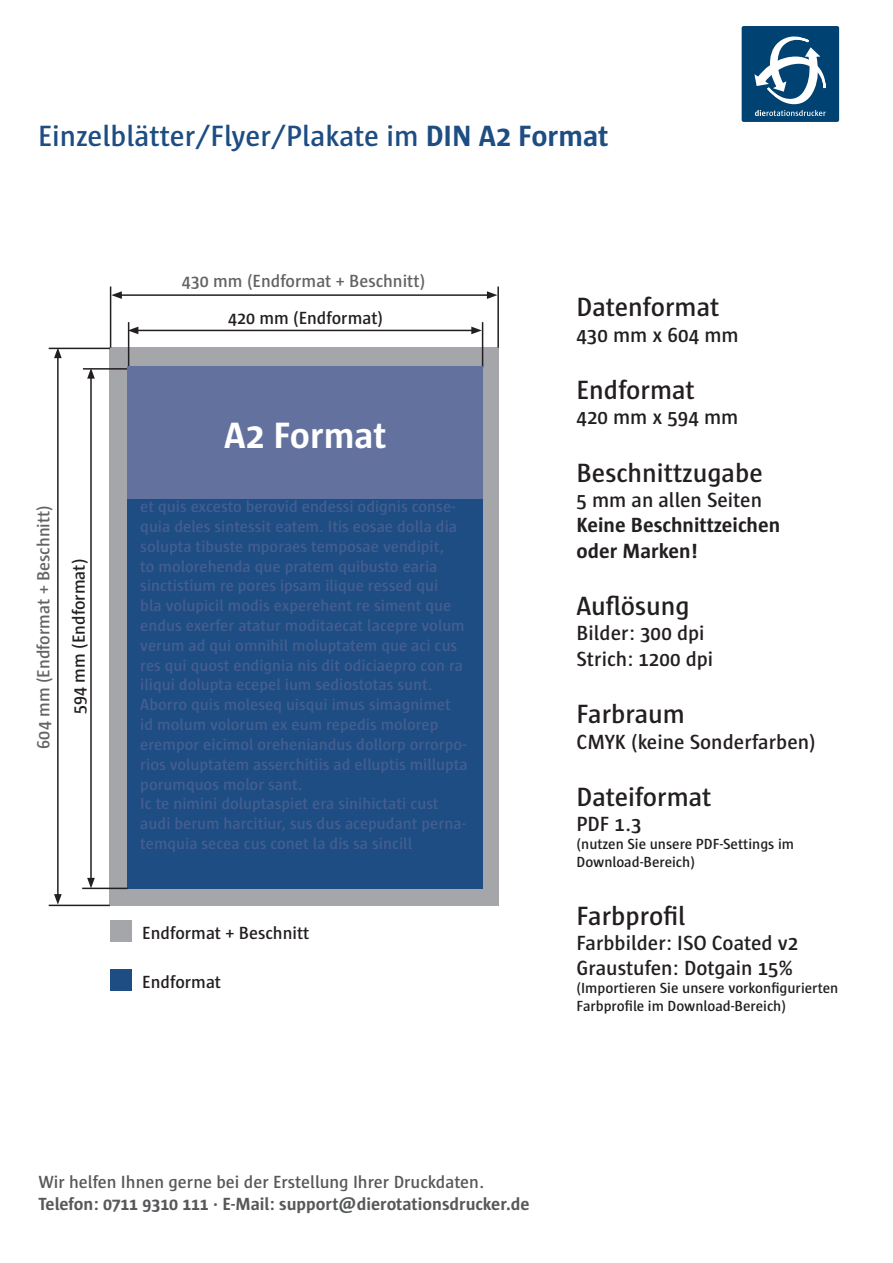
<style>
.page{position:relative;width:893px;height:1263px;background:#fff}
.page>*{position:absolute;margin:0;border:0;box-sizing:border-box;transform-origin:0 0}
.t1{font:700 37.5px "Sun";color:#fff}
.t2{font:600 30px "Sun";color:#1d4d83}
.t3{font:600 27px "Sun";color:#231f20}
.t4{font:600 21px/25.2px "Sun";color:#231f20}
.t5{font:700 21px/25.2px "Sun";color:#231f20}
.t6{font:600 18px "Sun";color:#231f20}
.t7{font:700 18px "Sun";color:#57585a}
.t8{font:600 18px "Sun";color:#636366}
.t9{font:600 18px "Sun";color:#57585a}
.t10{font:600 16.5px/19.8px "Sun";color:#455e91}
.t11{font:600 15px/18px "Sun";color:#231f20}
.s1{font-weight:700}
</style>
<div class="page">
<div style="left:742px;top:26px;width:97px;height:96px;background:#004272;border-radius:2px"></div>
<svg style="left:754px;top:36px;width:72px;height:69px"></svg>
<img style="left:755px;top:110px;width:70px;height:6px">
<div style="left:110px;top:348px;width:389px;height:558px;background:#a5a6aa"></div>
<div style="left:128px;top:367px;width:355px;height:522px;background:#1d4d83"></div>
<hr style="left:128px;top:322px;width:1px;height:45px;background:#231f20">
<hr style="left:482px;top:322px;width:1px;height:45px;background:#231f20">
<hr style="left:497px;top:286px;width:2px;height:62px;background:#231f20">
<hr style="left:110px;top:286px;width:1px;height:62px;background:#231f20">
<hr style="left:136px;top:330px;width:338px;height:1px;background:#231f20">
<svg style="left:129px;top:327px;width:9px;height:7px"></svg>
<svg style="left:471px;top:327px;width:11px;height:7px"></svg>
<hr style="left:120px;top:294px;width:369px;height:2px;background:#231f20">
<svg style="left:111px;top:291px;width:11px;height:8px"></svg>
<svg style="left:487px;top:291px;width:10px;height:8px"></svg>
<hr style="left:83px;top:368px;width:45px;height:2px;background:#231f20">
<hr style="left:82px;top:888px;width:46px;height:1px;background:#231f20">
<hr style="left:49px;top:348px;width:61px;height:1px;background:#231f20">
<hr style="left:49px;top:905px;width:61px;height:1px;background:#231f20">
<hr style="left:90px;top:376px;width:2px;height:504px;background:#231f20">
<svg style="left:87px;top:878px;width:8px;height:10px"></svg>
<svg style="left:87px;top:368px;width:8px;height:11px"></svg>
<hr style="left:57px;top:356px;width:2px;height:540px;background:#231f20">
<svg style="left:54px;top:894px;width:8px;height:11px"></svg>
<svg style="left:54px;top:349px;width:8px;height:9px"></svg>
<div style="left:128px;top:366px;width:355px;height:133px;background:#63719e"></div>
<div style="left:111px;top:921px;width:21px;height:21px;background:#a5a6aa"></div>
<div style="left:111px;top:969px;width:21px;height:22px;background:#1d4d83"></div>
<h2 class="t2" style="left:38px;top:119px;width:572px">Einzelblätter/Flyer/Plakate im <span class="s1">DIN A2 Format</span></h2>
<p class="t8" style="left:34px;top:749px;width:245px;rotate:-90deg">604 mm (Endformat + Beschnitt)</p>
<p class="t6" style="left:69px;top:714px;width:157px;rotate:-90deg">594 mm (Endformat)</p>
<p class="t8" style="left:182px;top:271px;width:245px">430 mm (Endformat + Beschnitt)</p>
<p class="t6" style="left:228px;top:308px;width:157px">420 mm (Endformat)</p>
<h1 class="t1" style="left:224px;top:415px;width:164px">A2 Format</h1>
<p class="t10" style="left:140px;top:497px;width:329px">et quis excesto berovid endessi odignis conse&shy;quia deles sintessit eatem. Itis eosae dolla dia solupta tibuste mporaes temposae vendipit,<br>to molorehenda que pratem quibusto earia sinctistium re pores ipsam ilique ressed qui<br>bla volupicil modis experehent re siment que endus exerfer atatur moditaecat lacepre volum verum ad qui omnihil moluptatem que aci cus res qui quost endignia nis dit odiciaepro con ra iliqui dolupta ecepel ium sediostotas sunt.<br>Aborro quis moleseq uisqui imus simagnimet id molum volorum ex eum repedis molorep erempor eicimol oreheniandus dollorp orrorpo&shy;rios voluptatem asserchitiis ad elluptis millupta porumquos molor sant.<br>Ic te nimini doluptaspiet era sinihictati cust audi berum harcitiur, sus dus acepudant perna&shy;temquia secea cus conet la dis sa sincill</p>
<p class="t6" style="left:142px;top:922px;width:169px">Endformat + Beschnitt</p>
<p class="t6" style="left:142px;top:972px;width:80px">Endformat</p>
<h3 class="t3" style="left:576px;top:293px;width:144px">Datenformat</h3>
<p class="t4" style="left:576px;top:322px;width:164px">430 mm x 604 mm</p>
<h3 class="t3" style="left:576px;top:375px;width:120px">Endformat</h3>
<p class="t4" style="left:576px;top:405px;width:163px">420 mm x 594 mm</p>
<h3 class="t3" style="left:576px;top:458px;width:188px">Beschnittzugabe</h3>
<p class="t4" style="left:576px;top:487px;width:187px">5 mm an allen Seiten</p>
<p class="t5" style="left:576px;top:513px;width:205px">Keine Beschnittzeichen oder Marken!</p>
<h3 class="t3" style="left:576px;top:591px;width:115px">Auflösung</h3>
<p class="t4" style="left:576px;top:621px;width:138px">Bilder: 300 dpi<br>Strich: 1200 dpi</p>
<h3 class="t3" style="left:576px;top:699px;width:110px">Farbraum</h3>
<p class="t4" style="left:576px;top:729px;width:241px">CMYK (keine Sonderfarben)</p>
<h3 class="t3" style="left:576px;top:782px;width:137px">Dateiformat</h3>
<p class="t4" style="left:576px;top:811px;width:67px">PDF 1.3</p>
<p class="t11" style="left:576px;top:835px;width:219px">(nutzen Sie unsere PDF-Settings im<br>Download-Bereich)</p>
<h3 class="t3" style="left:576px;top:901px;width:110px">Farbprofil</h3>
<p class="t4" style="left:576px;top:930px;width:223px">Farbbilder: ISO Coated v2<br>Graustufen: Dotgain 15%</p>
<p class="t11" style="left:576px;top:979px;width:263px">(Importieren Sie unsere vorkonfigurierten<br>Farbprofile im Download-Bereich)</p>
<p class="t9" style="left:38px;top:1172px;width:447px">Wir helfen Ihnen gerne bei der Erstellung Ihrer Druckdaten.</p>
<p class="t7" style="left:38px;top:1194px;width:493px">Telefon: 0711 9310 111 · E-Mail: support@dierotationsdrucker.de</p>
</div>
